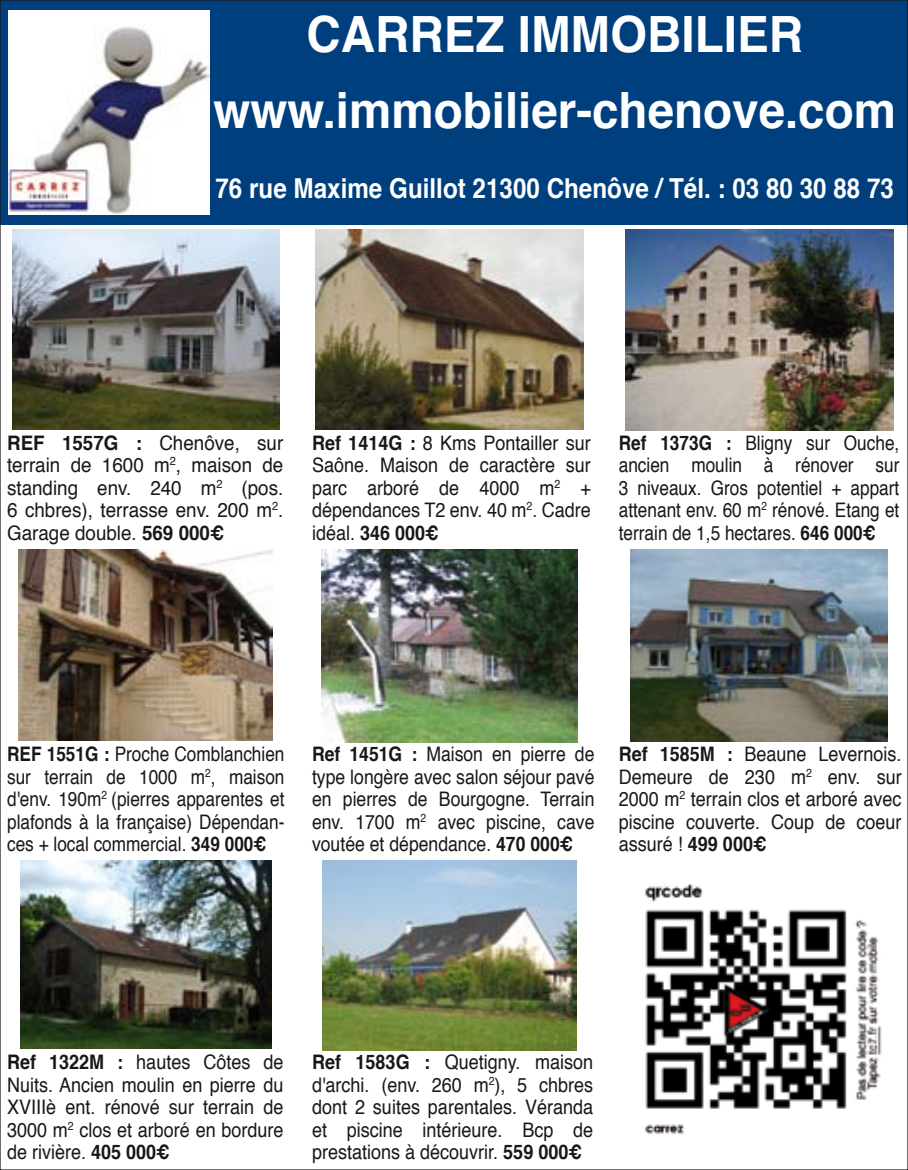
<style>
.page{position:relative;width:908px;height:1170px;background:#fff}
.page>*{position:absolute;margin:0;border:0;box-sizing:border-box;transform-origin:0 0}
.t1{font:700 50px "Helvetica";color:#fff;scale:.95 1}
.t2{font:700 27.5px "Helvetica";color:#fff;scale:.88 1}
.t3{font:20px/22.5px "Helvetica";color:#1a171b;text-align:justify;scale:.9 1}
.t4{font:20px/22.5px "Helvetica";color:#1a171b;text-align:justify;scale:.86 1}
.t5{font:20px/22.5px "Helvetica";color:#1a171b;text-align:justify;scale:.88 1}
.t6{font:20px/22.5px "Helvetica";color:#1a171b;text-align:justify;scale:.94 1}
.s1{font-weight:700}
</style>
<div class="page">
<div style="left:0;top:0;width:907px;height:224px;background:#003f7d"></div>
<img style="left:8px;top:11px;width:201px;height:203px">
<img style="left:20px;top:860px;width:251px;height:188px">
<img style="left:630px;top:549px;width:257px;height:193px">
<img style="left:323px;top:860px;width:252px;height:190px">
<img style="left:12px;top:229px;width:267px;height:200px">
<img style="left:19px;top:549px;width:254px;height:191px">
<img style="left:321px;top:549px;width:256px;height:193px">
<img style="left:315px;top:229px;width:268px;height:201px">
<img style="left:625px;top:229px;width:267px;height:201px">
<img style="left:645px;top:884px;width:237px;height:250px">
<h1 class="t1" style="left:306px;top:-6px;width:524px">CARREZ IMMOBILIER</h1>
<h1 class="t1" style="left:213px;top:70px;width:719px">www.immobilier-chenove.com</h1>
<h2 class="t2" style="left:215px;top:166px;width:772px">76 rue Maxime Guillot 21300 Chenôve / Tél. : 03 80 30 88 73</h2>
<p class="t6" style="left:7px;top:432px;width:295px"><span class="s1">REF 1557G :</span> Chenôve, sur terrain de 1600 m<sup>2</sup>, maison de standing env. 240 m<sup>2</sup> (pos.<br>6 chbres), terrasse env. 200 m<sup>2</sup>.<br>Garage double. <span class="s1">569 000€</span></p>
<p class="t3" style="left:312px;top:432px;width:311px"><span class="s1">Ref 1414G :</span> 8 Kms Pontailler sur Saône. Maison de caractère sur parc arboré de 4000 m<sup>2</sup> + dépendances T2 env. 40 m<sup>2</sup>. Cadre idéal. <span class="s1">346 000€</span></p>
<p class="t4" style="left:618px;top:432px;width:327px"><span class="s1">Ref 1373G :</span> Bligny sur Ouche, ancien moulin à rénover sur 3 niveaux. Gros potentiel + appart attenant env. 60 m<sup>2</sup> rénové. Etang et terrain de 1,5 hectares. <span class="s1">646 000€</span></p>
<p class="t4" style="left:7px;top:743px;width:324px"><span class="s1">REF 1551G :</span> Proche Comblanchien sur terrain de 1000 m<sup>2</sup>, maison d'env. 190m<sup>2</sup> (pierres apparentes et plafonds à la française) Dépendan&shy;ces + local commercial. <span class="s1">349 000€</span></p>
<p class="t5" style="left:312px;top:743px;width:322px"><span class="s1">Ref 1451G :</span> Maison en pierre de type longère avec salon séjour pavé en pierres de Bourgogne. Terrain env. 1700 m<sup>2</sup> avec piscine, cave voutée et dépendance. <span class="s1">470 000€</span></p>
<p class="t3" style="left:618px;top:743px;width:316px"><span class="s1">Ref 1585M :</span> Beaune Levernois.<br>Demeure de 230 m<sup>2</sup> env. sur 2000 m<sup>2</sup> terrain clos et arboré avec piscine couverte. Coup de coeur assuré ! <span class="s1">499 000€</span></p>
<p class="t3" style="left:7px;top:1051px;width:308px"><span class="s1">Ref 1322M :</span> hautes Côtes de Nuits. Ancien moulin en pierre du XVIIIè ent. rénové sur terrain de 3000 m<sup>2</sup> clos et arboré en bordure de rivière. <span class="s1">405 000€</span></p>
<p class="t3" style="left:312px;top:1051px;width:314px"><span class="s1">Ref 1583G :</span> Quetigny. maison d'archi. (env. 260 m<sup>2</sup>), 5 chbres dont 2 suites parentales. Véranda et piscine intérieure. Bcp de prestations à découvrir. <span class="s1">559 000€</span></p>
</div>
